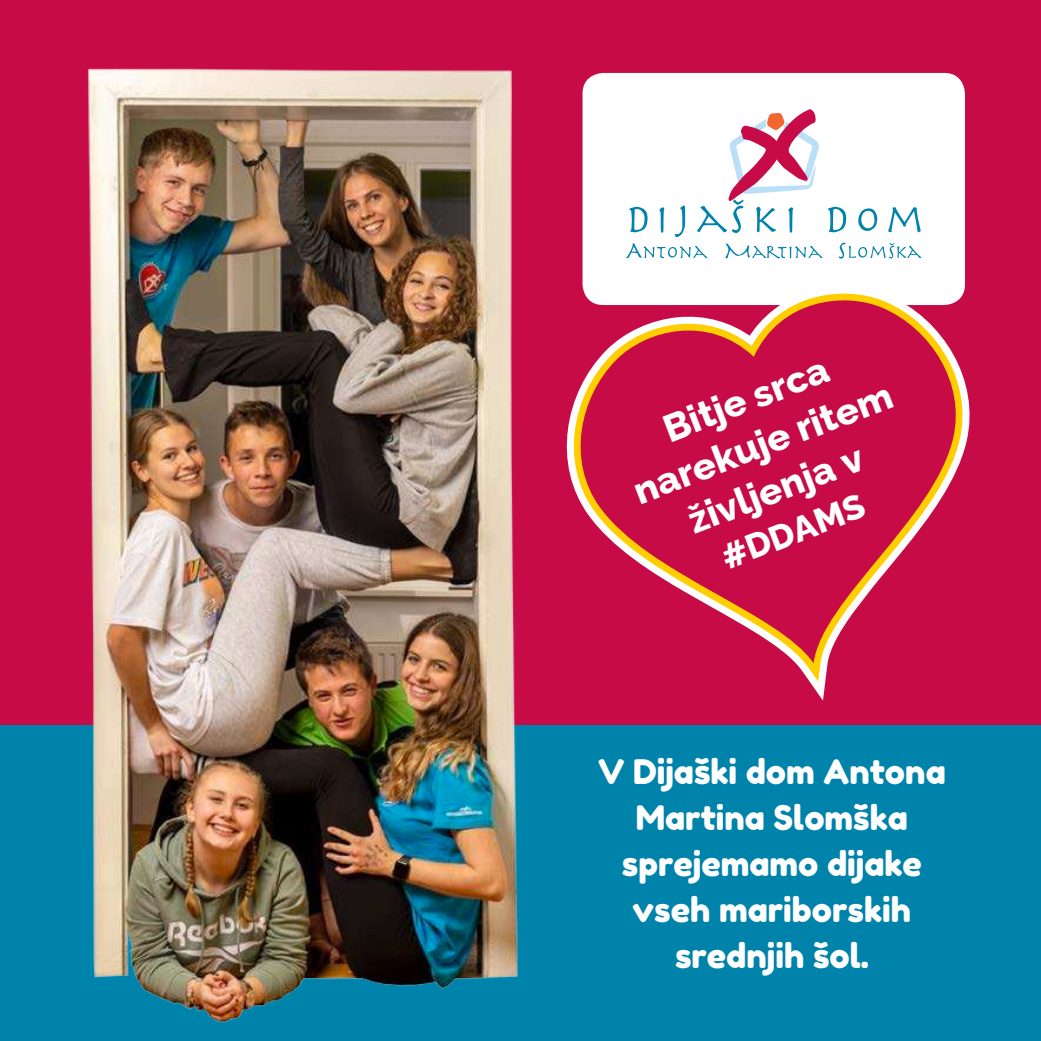
<style>
.page{position:relative;width:1041px;height:1041px;background:#fff}
.page>*{position:absolute;margin:0;border:0;box-sizing:border-box;transform-origin:0 0}
.t1{font:800 38.5px/47.2px "Raleway";color:#fff;text-align:center}
.t2{font:800 35px "Raleway";color:#fff}
.t3{font:33.77px/45.9px "Fredoka One";color:#fff;text-align:center}
</style>
<div class="page">
<div style="left:0;top:0;width:1041px;height:725px;background:#c60b46"></div>
<div style="left:0;top:725px;width:1041px;height:316px;background:#0083aa"></div>
<div style="left:582px;top:73px;width:383px;height:232px;background:#fff;border-radius:21px"></div>
<svg style="left:629px;top:207px;width:18px;height:25px"></svg>
<svg style="left:659px;top:207px;width:5px;height:26px"></svg>
<svg style="left:675px;top:206px;width:10px;height:31px"></svg>
<svg style="left:828px;top:207px;width:18px;height:25px"></svg>
<svg style="left:858px;top:208px;width:19px;height:23px"></svg>
<svg style="left:888px;top:207px;width:33px;height:25px"></svg>
<svg style="left:626px;top:243px;width:81px;height:15px"></svg>
<svg style="left:725px;top:244px;width:97px;height:15px"></svg>
<svg style="left:839px;top:243px;width:82px;height:16px"></svg>
<svg style="left:697px;top:109px;width:122px;height:124px"></svg>
<img style="left:69px;top:57px;width:461px;height:966px">
<svg style="left:552px;top:284px;width:428px;height:416px;background:#cc2659"></svg>
<svg style="left:567px;top:291px;width:399px;height:372px;background:#cd2851"></svg>
<p class="t1" style="left:608px;top:422px;width:275px;rotate:-21deg">Bitje srca narekuje ritem življenja v</p>
<p class="t2" style="left:713px;top:532px;width:152px;rotate:-21deg">#DDAMS</p>
<p class="t3" style="left:598px;top:748px;width:349px">V Dijaški dom Antona<br>Martina Slomška sprejemamo dijake vseh mariborskih srednjih šol.</p>
</div>
